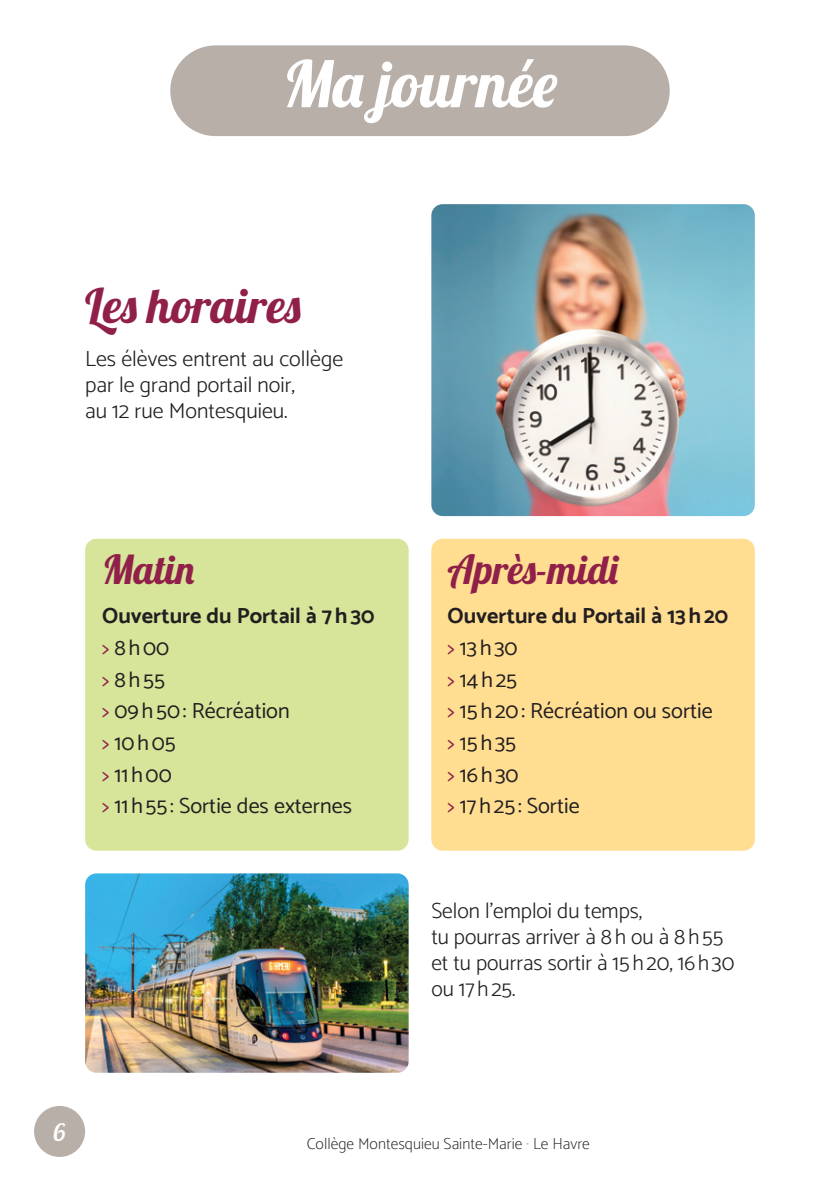
<style>
.page{position:relative;width:840px;height:1191px;background:#fff}
.page>*{position:absolute;margin:0;border:0;box-sizing:border-box;transform-origin:0 0}
.t1{font:64px "Lobster 1.4";color:#fff}
.t2{font:48px "Lobster 1.4";color:#90204a}
.t3{font:40px "Lobster 1.4";color:#90204a}
.t4{font:24px "Lobster 1.4";color:#fff}
.t5{font:300 22px/26px "Catamaran";color:#231f20}
.t6{font:22px "Catamaran";color:#231f20}
.t7{font:700 22px "Catamaran";color:#231f20}
.t8{font:100 16px "Catamaran";color:#231f20}
.s1{color:#90204a}
.s2{color:#bcbdc0}
</style>
<div class="page">
<div style="left:85px;top:539px;width:323px;height:311px;background:#d6e599;border-radius:11px"></div>
<img style="left:85px;top:873px;width:323px;height:199px;border-radius:11px">
<div style="left:431px;top:539px;width:323px;height:311px;background:#ffdd91;border-radius:11px"></div>
<div style="left:170px;top:45px;width:499px;height:91px;background:#b9afa9;border-radius:45px"></div>
<div style="left:34px;top:1106px;width:51px;height:51px;background:#b9afa9;border-radius:50%"></div>
<img style="left:431px;top:204px;width:323px;height:312px;border-radius:11px">
<p class="t1" style="left:282px;top:62px;width:276px">Ma journée</p>
<p class="t2" style="left:85px;top:290px;width:217px">Les horaires</p>
<p class="t5" style="left:85px;top:346px;width:259px">Les élèves entrent au collège par le grand portail noir,<br>au 12 rue Montesquieu.</p>
<p class="t3" style="left:102px;top:556px;width:94px">Matin</p>
<p class="t7" style="left:102px;top:602px;width:273px">Ouverture du Portail à 7h30</p>
<p class="t6" style="left:102px;top:634px;width:69px"><span class="s1">&gt;</span> 8h00</p>
<p class="t6" style="left:102px;top:666px;width:64px"><span class="s1">&gt;</span> 8h55</p>
<p class="t6" style="left:102px;top:697px;width:189px"><span class="s1">&gt;</span> 09h50: Récréation</p>
<p class="t6" style="left:102px;top:729px;width:75px"><span class="s1">&gt;</span> 10h05</p>
<p class="t6" style="left:102px;top:761px;width:71px"><span class="s1">&gt;</span> 11h00</p>
<p class="t6" style="left:102px;top:792px;width:251px"><span class="s1">&gt;</span> 11h55 : Sortie des externes</p>
<p class="t3" style="left:447px;top:556px;width:172px">Après-midi</p>
<p class="t7" style="left:447px;top:602px;width:282px">Ouverture du Portail à 13h20</p>
<p class="t6" style="left:447px;top:634px;width:71px"><span class="s1">&gt;</span> 13h30</p>
<p class="t6" style="left:447px;top:666px;width:71px"><span class="s1">&gt;</span> 14h25</p>
<p class="t6" style="left:447px;top:697px;width:266px"><span class="s1">&gt;</span> 15h20: Récréation ou sortie</p>
<p class="t6" style="left:447px;top:729px;width:70px"><span class="s1">&gt;</span> 15h35</p>
<p class="t6" style="left:447px;top:761px;width:73px"><span class="s1">&gt;</span> 16h30</p>
<p class="t6" style="left:447px;top:792px;width:133px"><span class="s1">&gt;</span> 17h25 : Sortie</p>
<p class="t5" style="left:431px;top:897px;width:304px">Selon l’emploi du temps,<br>tu pourras arriver à 8h ou à 8h55 et tu pourras sortir à 15h20, 16h30 ou 17h25.</p>
<p class="t4" style="left:54px;top:1124px;width:13px">6</p>
<p class="t8" style="left:306px;top:1134px;width:284px">Collège Montesquieu Sainte-Marie <span class="s2">•</span> Le Havre</p>
</div>
